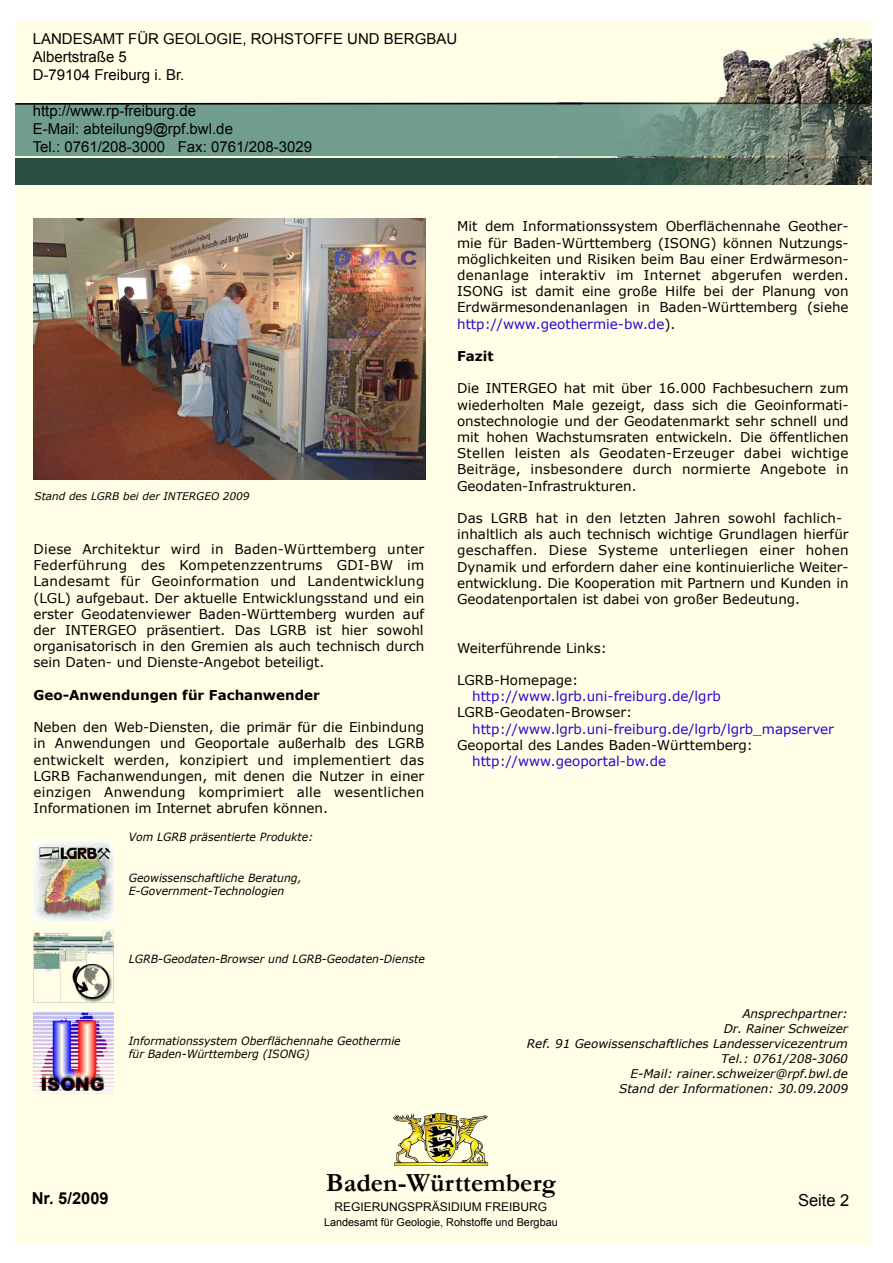
<style>
.page{position:relative;width:893px;height:1263px;background:#fff}
.page>*{position:absolute;margin:0;border:0;box-sizing:border-box;transform-origin:0 0}
.t1{font:700 26.4px "Garamond";color:#000}
.t2{font:700 16.5px "Arial";color:#000}
.t3{font:16.5px "Arial";color:#000}
.t4{font:15px/18px "Arial";color:#000}
.t5{font:13.5px/16.2px "Verdana";color:#000;text-align:justify}
.t6{font:13.5px "Verdana";color:#30c}
.t7{font:700 13.5px "Verdana";color:#000}
.t8{font:italic 12px/15px "Verdana";color:#000;text-align:right}
.t9{font:12px "Arial";color:#000}
.t10{font:italic 11.4px/13.6px "Verdana";color:#000;scale:.96 1}
.t11{font:10.8px "Arial";color:#000}
.t12{font:italic 10.5px "Verdana";color:#000}
.s1{color:#30c}
</style>
<div class="page">
<div style="left:15px;top:21px;width:856px;height:1224px;background:#ffffe7"></div>
<div style="left:15px;top:104px;width:681px;height:52px;background:#719d8e"></div>
<img style="left:559px;top:38px;width:313px;height:147px">
<div style="left:15px;top:158px;width:566px;height:27px;background:#294f42"></div>
<hr style="left:15px;top:103px;width:567px;height:2px;background:#000">
<img style="left:394px;top:1113px;width:95px;height:52px">
<img style="left:33px;top:1013px;width:81px;height:80px">
<img style="left:33px;top:930px;width:81px;height:72px">
<img style="left:33px;top:840px;width:80px;height:80px">
<img style="left:34px;top:218px;width:391px;height:262px">
<p class="t4" style="left:33px;top:30px;width:426px">LANDESAMT FÜR GEOLOGIE, ROHSTOFFE UND BERGBAU<br>Albertstraße 5<br>D-79104 Freiburg i. Br.</p>
<p class="t4" style="left:33px;top:102px;width:281px">http://www.rp-freiburg.de<br>E-Mail: abteilung9@rpf.bwl.de<br>Tel.: 0761/208-3000 Fax: 0761/208-3029</p>
<p class="t12" style="left:35px;top:489px;width:217px">Stand des LGRB bei der INTERGEO 2009</p>
<p class="t5" style="left:33px;top:541px;width:392px">Diese Architektur wird in Baden-Württemberg unter Federführung des Kompetenzzentrums GDI-BW im Landesamt für Geoinformation und Landentwicklung (LGL) aufgebaut. Der aktuelle Entwicklungsstand und ein erster Geodatenviewer Baden-Württemberg wurden auf der INTERGEO präsentiert. Das LGRB ist hier sowohl organisatorisch in den Gremien als auch technisch durch sein Daten- und Dienste-Angebot beteiligt.</p>
<p class="t7" style="left:33px;top:686px;width:288px">Geo-Anwendungen für Fachanwender</p>
<p class="t5" style="left:33px;top:719px;width:392px">Neben den Web-Diensten, die primär für die Einbindung in Anwendungen und Geoportale außerhalb des LGRB entwickelt werden, konzipiert und implementiert das LGRB Fachanwendungen, mit denen die Nutzer in einer einzigen Anwendung komprimiert alle wesentlichen Informationen im Internet abrufen können.</p>
<p class="t10" style="left:129px;top:829px;width:194px">Vom LGRB präsentierte Produkte:</p>
<p class="t10" style="left:129px;top:870px;width:182px">Geowissenschaftliche Beratung,<br>E-Government-Technologien</p>
<p class="t10" style="left:129px;top:952px;width:310px">LGRB-Geodaten-Browser und LGRB-Geodaten-Dienste</p>
<p class="t10" style="left:129px;top:1033px;width:285px">Informationssystem Oberflächennahe Geothermie für Baden-Württemberg (ISONG)</p>
<p class="t5" style="left:457px;top:218px;width:393px">Mit dem Informationssystem Oberflächennahe Geother&shy;mie für Baden-Württemberg (ISONG) können Nutzungs&shy;möglichkeiten und Risiken beim Bau einer Erdwärmeson&shy;denanlage interaktiv im Internet abgerufen werden.<br>ISONG ist damit eine große Hilfe bei der Planung von Erdwärmesondenanlagen in Baden-Württemberg (siehe <span class="s1">http://www.geothermie-bw.de</span>).</p>
<p class="t7" style="left:457px;top:347px;width:38px">Fazit</p>
<p class="t5" style="left:457px;top:380px;width:393px">Die INTERGEO hat mit über 16.000 Fachbesuchern zum wiederholten Male gezeigt, dass sich die Geoinformati&shy;onstechnologie und der Geodatenmarkt sehr schnell und mit hohen Wachstumsraten entwickeln. Die öffentlichen Stellen leisten als Geodaten-Erzeuger dabei wichtige Beiträge, insbesondere durch normierte Angebote in Geodaten-Infrastrukturen.</p>
<p class="t5" style="left:457px;top:510px;width:393px;text-align:left">Das LGRB hat in den letzten Jahren sowohl fachlich&shy;inhaltlich als auch technisch wichtige Grundlagen hierfür geschaffen. Diese Systeme unterliegen einer hohen Dynamik und erfordern daher eine kontinuierliche Weiter&shy;entwicklung. Die Kooperation mit Partnern und Kunden in Geodatenportalen ist dabei von großer Bedeutung.</p>
<p class="t5" style="left:457px;top:639px;width:151px">Weiterführende Links:</p>
<p class="t5" style="left:457px;top:672px;width:123px">LGRB-Homepage:</p>
<p class="t6" style="left:472px;top:688px;width:250px">http://www.lgrb.uni-freiburg.de/lgrb</p>
<p class="t5" style="left:457px;top:704px;width:177px">LGRB-Geodaten-Browser:</p>
<p class="t6" style="left:472px;top:720px;width:363px">http://www.lgrb.uni-freiburg.de/lgrb/lgrb_mapserver</p>
<p class="t5" style="left:457px;top:736px;width:297px">Geoportal des Landes Baden-Württemberg:</p>
<p class="t6" style="left:472px;top:752px;width:196px">http://www.geoportal-bw.de</p>
<p class="t8" style="left:527px;top:1005px;width:323px">Ansprechpartner:<br>Dr. Rainer Schweizer<br>Ref. 91 Geowissenschaftliches Landesservicezentrum<br>Tel.: 0761/208-3060<br>E-Mail: rainer.schweizer@rpf.bwl.de<br>Stand der Informationen: 30.09.2009</p>
<p class="t2" style="left:32px;top:1188px;width:79px">Nr. 5/2009</p>
<h1 class="t1" style="left:326px;top:1165px;width:231px">Baden-Württemberg</h1>
<p class="t9" style="left:335px;top:1199px;width:214px">REGIERUNGSPRÄSIDIUM FREIBURG</p>
<p class="t11" style="left:324px;top:1215px;width:235px">Landesamt für Geologie, Rohstoffe und Bergbau</p>
<p class="t3" style="left:798px;top:1189px;width:53px">Seite 2</p>
</div>
